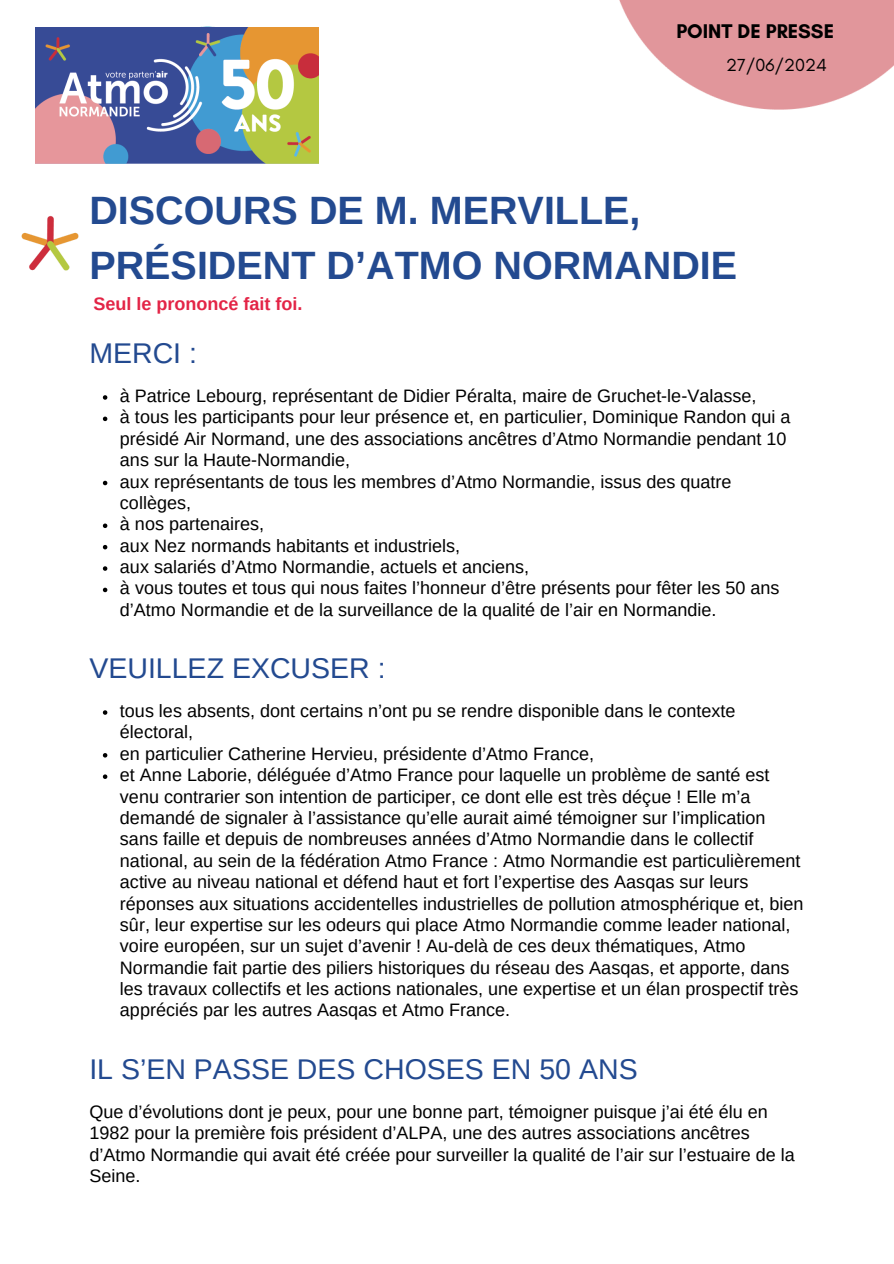
<style>
.page{position:relative;width:894px;height:1264px;background:#fff}
.page>*{position:absolute;margin:0;border:0;box-sizing:border-box;transform-origin:0 0}
.t1{font:700 39.45px/55.2px "Arimo";color:#234a90}
.t2{font:28.5px "Arimo";color:#234a90}
.t3{font:700 20.25px "Glacial Indifference";color:#000}
.t4{font:18px/21.5px "Arimo";color:#000}
.t5{font:700 18px "Arimo";color:#e32446}
.t6{font:17.85px "Glacial Indifference";color:#000}
</style>
<div class="page">
<img style="left:619px;top:0;width:274px;height:110px">
<img style="left:21px;top:215px;width:58px;height:56px">
<img style="left:35px;top:27px;width:284px;height:137px">
<svg style="left:103px;top:395px;width:4px;height:5px"></svg>
<svg style="left:103px;top:416px;width:4px;height:5px"></svg>
<svg style="left:103px;top:481px;width:4px;height:4px"></svg>
<svg style="left:103px;top:523px;width:4px;height:5px"></svg>
<svg style="left:103px;top:545px;width:4px;height:4px"></svg>
<svg style="left:103px;top:566px;width:4px;height:5px"></svg>
<svg style="left:103px;top:587px;width:4px;height:5px"></svg>
<svg style="left:103px;top:710px;width:4px;height:4px"></svg>
<svg style="left:103px;top:753px;width:4px;height:4px"></svg>
<svg style="left:103px;top:774px;width:4px;height:5px"></svg>
<h3 class="t3" style="left:676px;top:19px;width:159px">POINT DE PRESSE</h3>
<h4 class="t6" style="left:725px;top:54px;width:102px">27/06/2024</h4>
<h1 class="t1" style="left:89px;top:183px;width:649px">DISCOURS DE M. MERVILLE,<br>PRÉSIDENT D’ATMO NORMANDIE</h1>
<p class="t5" style="left:94px;top:294px;width:210px">Seul le prononcé fait foi.</p>
<p class="t2" style="left:89px;top:337px;width:109px">MERCI :</p>
<p class="t4" style="left:120px;top:385px;width:637px">à Patrice Lebourg, représentant de Didier Péralta, maire de Gruchet-le-Valasse,</p>
<h5 class="t4" style="left:120px;top:406px;width:671px">à tous les participants pour leur présence et, en particulier, Dominique Randon qui a présidé Air Normand, une des associations ancêtres d’Atmo Normandie pendant 10 ans sur la Haute-Normandie,</h5>
<h2 class="t4" style="left:120px;top:470px;width:612px">aux représentants de tous les membres d’Atmo Normandie, issus des quatre collèges,</h2>
<p class="t4" style="left:120px;top:513px;width:146px">à nos partenaires,</p>
<p class="t4" style="left:120px;top:534px;width:341px">aux Nez normands habitants et industriels,</p>
<p class="t4" style="left:120px;top:556px;width:410px">aux salariés d’Atmo Normandie, actuels et anciens,</p>
<p class="t4" style="left:120px;top:577px;width:660px">à vous toutes et tous qui nous faites l’honneur d’être présents pour fêter les 50 ans d’Atmo Normandie et de la surveillance de la qualité de l’air en Normandie.</p>
<p class="t2" style="left:89px;top:652px;width:298px">VEUILLEZ EXCUSER :</p>
<p class="t4" style="left:120px;top:700px;width:616px">tous les absents, dont certains n’ont pu se rendre disponible dans le contexte électoral,</p>
<p class="t4" style="left:120px;top:742px;width:475px">en particulier Catherine Hervieu, présidente d’Atmo France,</p>
<h2 class="t4" style="left:120px;top:764px;width:685px">et Anne Laborie, déléguée d’Atmo France pour laquelle un problème de santé est venu contrarier son intention de participer, ce dont elle est très déçue ! Elle m’a demandé de signaler à l’assistance qu’elle aurait aimé témoigner sur l’implication sans faille et depuis de nombreuses années d’Atmo Normandie dans le collectif national, au sein de la fédération Atmo France : Atmo Normandie est particulièrement active au niveau national et défend haut et fort l’expertise des Aasqas sur leurs réponses aux situations accidentelles industrielles de pollution atmosphérique et, bien sûr, leur expertise sur les odeurs qui place Atmo Normandie comme leader national, voire européen, sur un sujet d’avenir ! Au-delà de ces deux thématiques, Atmo Normandie fait partie des piliers historiques du réseau des Aasqas, et apporte, dans les travaux collectifs et les actions nationales, une expertise et un élan prospectif très appréciés par les autres Aasqas et Atmo France.</h2>
<p class="t2" style="left:89px;top:1052px;width:549px">IL S’EN PASSE DES CHOSES EN 50 ANS</p>
<p class="t4" style="left:89px;top:1100px;width:706px">Que d’évolutions dont je peux, pour une bonne part, témoigner puisque j’ai été élu en 1982 pour la première fois président d’ALPA, une des autres associations ancêtres d’Atmo Normandie qui avait été créée pour surveiller la qualité de l’air sur l’estuaire de la Seine.</p>
</div>
